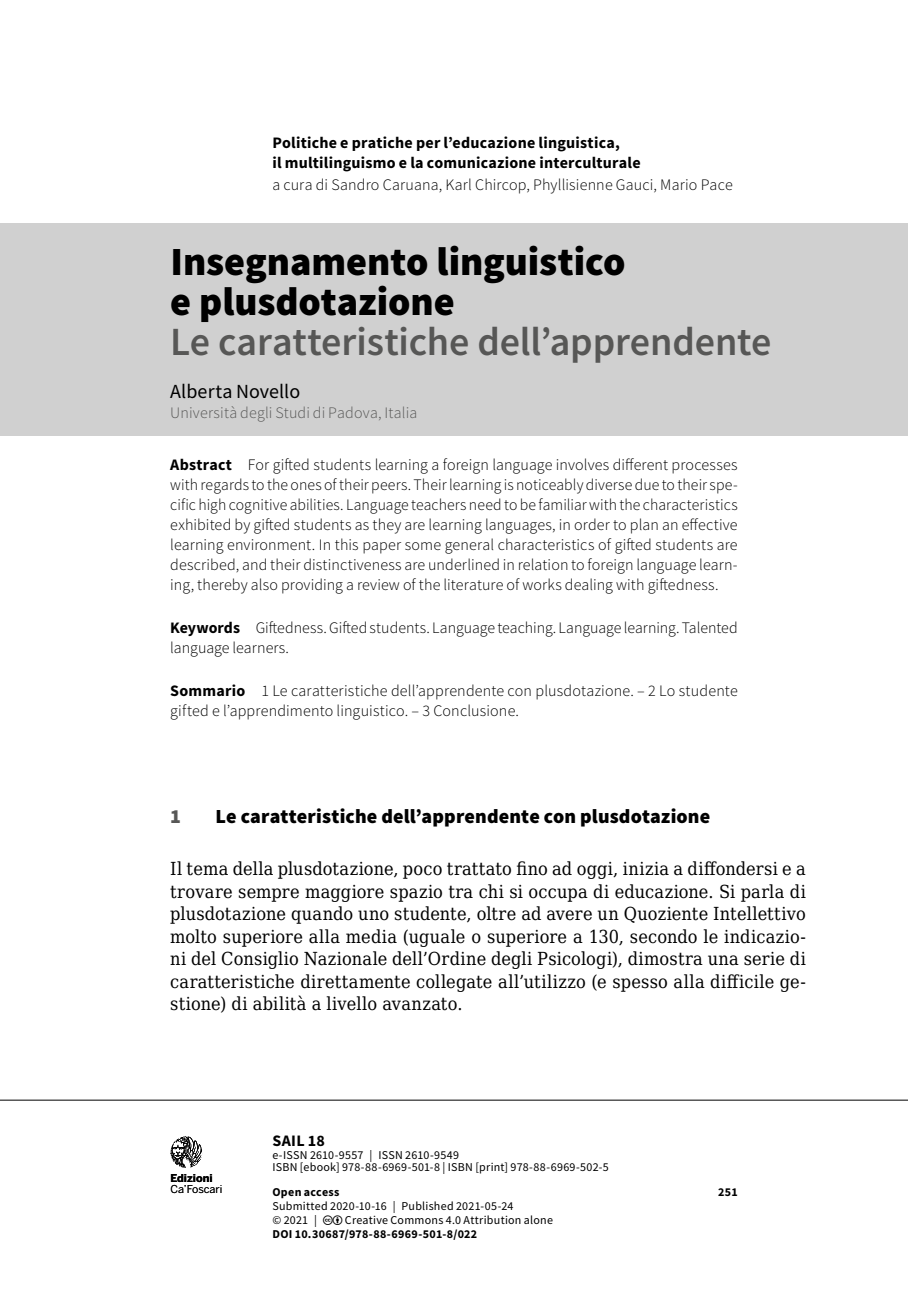
<style>
.page{position:relative;width:908px;height:1304px;background:#fff}
.page>*{position:absolute;margin:0;border:0;box-sizing:border-box;transform-origin:0 0}
.t1{font:900 40px/40px "Source Sans Pro";color:#000}
.t2{font:600 40px "Source Sans Pro";letter-spacing:-.005em;color:#575756}
.t3{font:900 20px "Source Sans Pro";letter-spacing:.01em;color:#000}
.t4{font:20px "Source Sans Pro";letter-spacing:.005em;color:#000}
.t5{font:900 20px "Source Sans Pro";color:#575756}
.t6{font:18px/22.4px "DejaVu Serif Condensed";letter-spacing:.015em;color:#000;text-align:justify}
.t7{font:300 16px/20px "Source Sans Pro";letter-spacing:.005em;color:#000}
.t8{font:700 16px/20px "Source Sans Pro";letter-spacing:.015em;color:#000}
.t9{font:300 16px "Source Sans Pro";letter-spacing:.01em;color:#575756}
.t10{font:12px/12.4px "Source Sans Pro";letter-spacing:.02em;color:#000}
.t11{font:700 12px "Source Sans Pro";letter-spacing:.025em;color:#000}
.t12{font:10.8px "Benton Sans";letter-spacing:-.01em;color:#000}
.t13{font:700 10.8px "Benton Sans";color:#000}
.s1{font-weight:700}
</style>
<div class="page">
<hr style="left:0;top:1100px;width:907px;height:1px;background:#000">
<svg style="left:170px;top:1136px;width:32px;height:32px"></svg>
<div style="left:0;top:223px;width:907px;height:212px;background:#d0d0d0"></div>
<p class="t8" style="left:272px;top:133px;width:369px">Politiche e pratiche per l’educazione linguistica,<br>il multilinguismo e la comunicazione interculturale</p>
<p class="t7" style="left:272px;top:175px;width:461px">a cura di Sandro Caruana, Karl Chircop, Phyllisienne Gauci, Mario Pace</p>
<h1 class="t1" style="left:170px;top:241px;width:456px">Insegnamento linguistico e plusdotazione</h1>
<h1 class="t2" style="left:170px;top:316px;width:602px">Le caratteristiche dell’apprendente</h1>
<p class="t4" style="left:170px;top:379px;width:131px">Alberta Novello</p>
<p class="t9" style="left:170px;top:403px;width:248px">Università degli Studi di Padova, Italia</p>
<p class="t7" style="left:170px;top:455px;width:568px;text-align:justify"><span class="s1">Abstract</span> For gifted students learning a foreign language involves different processes with regards to the ones of their peers. Their learning is noticeably diverse due to their spe&shy;cific high cognitive abilities. Language teachers need to be familiar with the characteristics exhibited by gifted students as they are learning languages, in order to plan an effective learning environment. In this paper some general characteristics of gifted students are described, and their distinctiveness are underlined in relation to foreign language learn&shy;ing, thereby also providing a review of the literature of works dealing with giftedness.</p>
<p class="t7" style="left:170px;top:618px;width:568px"><span class="s1">Keywords</span> Giftedness. Gifted students. Language teaching. Language learning. Talented language learners.</p>
<p class="t7" style="left:170px;top:680px;width:568px"><span class="s1">Sommario</span> 1 Le caratteristiche dell’apprendente con plusdotazione. – 2 Lo studente gifted e l’apprendimento linguistico. – 3 Conclusione.</p>
<p class="t5" style="left:170px;top:802px;width:12px">1</p>
<p class="t3" style="left:215px;top:802px;width:496px">Le caratteristiche dell’apprendente con plusdotazione</p>
<p class="t6" style="left:170px;top:857px;width:636px">Il tema della plusdotazione, poco trattato fino ad oggi, inizia a diffondersi e a trovare sempre maggiore spazio tra chi si occupa di educazione. Si parla di plusdotazione quando uno studente, oltre ad avere un Quoziente Intellettivo molto superiore alla media (uguale o superiore a 130, secondo le indicazio&shy;ni del Consiglio Nazionale dell’Ordine degli Psicologi), dimostra una serie di caratteristiche direttamente collegate all’utilizzo (e spesso alla difficile ge&shy;stione) di abilità a livello avanzato.</p>
<p class="t13" style="left:170px;top:1171px;width:44px">Edizioni</p>
<p class="t12" style="left:170px;top:1183px;width:53px">Ca’Foscari</p>
<p class="t8" style="left:272px;top:1130px;width:54px">SAIL 18</p>
<p class="t10" style="left:272px;top:1149px;width:338px">e-ISSN 2610-9557 | ISSN 2610-9549<br>ISBN [ebook] 978-88-6969-501-8 | ISBN [print] 978-88-6969-502-5</p>
<p class="t11" style="left:272px;top:1184px;width:69px">Open access</p>
<p class="t11" style="left:717px;top:1184px;width:21px">251</p>
<p class="t10" style="left:272px;top:1199px;width:242px;line-height:14.2px">Submitted 2020-10-16 | Published 2021-05-24 © 2021 |</p>
<p class="t10" style="left:345px;top:1214px;width:209px">Creative Commons 4.0 Attribution alone</p>
<p class="t11" style="left:272px;top:1226px;width:206px">DOI 10.30687/978-88-6969-501-8/022</p>
</div>
